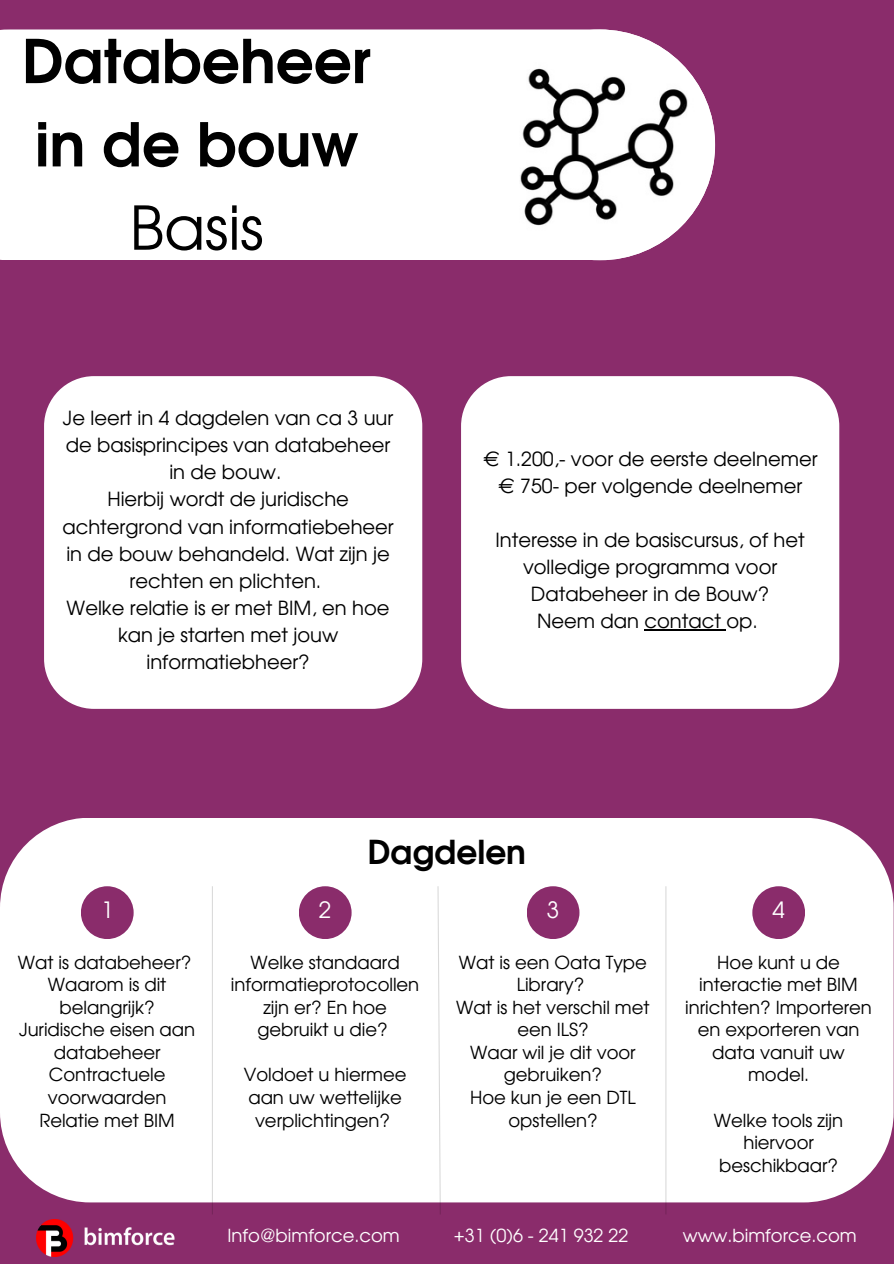
<style>
.page{position:relative;width:894px;height:1264px;background:#fff}
.page>*{position:absolute;margin:0;border:0;box-sizing:border-box;transform-origin:0 0}
.t1{font:700 60px/83.2px "Evolventa";color:#000;text-align:center}
.t2{font:700 33px "Evolventa";color:#000}
.t3{font:22.5px "Evolventa";color:#fff}
.t4{font:19.5px/27px "Evolventa";color:#000;text-align:center}
.t5{font:18px/22.5px "Evolventa";color:#000;text-align:center}
.t6{font:18px "Evolventa";color:#fff}
.s1{font-weight:400}
</style>
<div class="page">
<div style="left:0;top:0;width:893px;height:1263px;background:#8a2c6b"></div>
<div style="left:0;top:29px;width:714px;height:231px;background:#fff"></div>
<img style="left:484px;top:29px;width:231px;height:231px;border-radius:50%">
<div style="left:461px;top:376px;width:378px;height:333px;background:#fff"></div>
<hr style="left:644px;top:629px;width:82px;height:1px;background:#000">
<div style="left:0;top:817px;width:892px;height:385px;background:#fff;border-radius:90px"></div>
<hr style="left:212px;top:886px;width:1px;height:328px;background:#000">
<hr style="left:665px;top:886px;width:1px;height:328px;background:#000">
<div style="left:44px;top:376px;width:378px;height:333px;background:#fff"></div>
<div style="left:81px;top:886px;width:53px;height:53px;background:#8a2c6b;border-radius:50%"></div>
<div style="left:299px;top:886px;width:52px;height:53px;background:#8a2c6b;border-radius:50%"></div>
<div style="left:526px;top:886px;width:53px;height:53px;background:#8a2c6b;border-radius:50%"></div>
<div style="left:752px;top:886px;width:52px;height:53px;background:#8a2c6b;border-radius:50%"></div>
<svg style="left:437px;top:886px;width:4px;height:328px"></svg>
<img style="left:37px;top:1219px;width:137px;height:37px">
<p class="t1" style="left:22px;top:24px;width:351px">Databeheer in de bouw<br><span class="s1">Basis</span></p>
<p class="t4" style="left:63px;top:406px;width:332px">Je leert in 4 dagdelen van ca 3 uur de basisprincipes van databeheer in de bouw.</p>
<p class="t4" style="left:62px;top:487px;width:333px">Hierbij wordt de juridische achtergrond van informatiebeheer in de bouw behandeld. Wat zijn je rechten en plichten.</p>
<p class="t4" style="left:67px;top:595px;width:324px">Welke relatie is er met BIM, en hoe kan je starten met jouw informatiebheer?</p>
<p class="t4" style="left:482px;top:446px;width:336px">€ 1.200,- voor de eerste deelnemer</p>
<p class="t4" style="left:497px;top:473px;width:306px">€ 750- per volgende deelnemer</p>
<p class="t4" style="left:495px;top:527px;width:310px">Interesse in de basiscursus, of het volledige programma voor<br>Databeheer in de Bouw?</p>
<p class="t4" style="left:537px;top:608px;width:222px">Neem dan contact op.</p>
<p class="t3" style="left:101px;top:900px;width:14px">1</p>
<p class="t5" style="left:18px;top:952px;width:175px">Wat is databeheer?</p>
<p class="t5" style="left:48px;top:974px;width:120px">Waarom is dit belangrijk?</p>
<p class="t5" style="left:19px;top:1019px;width:178px">Juridische eisen aan databeheer</p>
<p class="t5" style="left:48px;top:1064px;width:120px;text-align:left">Contractuele voorwaarden</p>
<h2 class="t5" style="left:39px;top:1109px;width:137px">Relatie met BIM</h2>
<p class="t2" style="left:367px;top:838px;width:160px">Dagdelen</p>
<p class="t3" style="left:319px;top:900px;width:14px">2</p>
<p class="t3" style="left:546px;top:900px;width:14px">3</p>
<p class="t3" style="left:772px;top:900px;width:14px">4</p>
<p class="t5" style="left:231px;top:952px;width:190px">Welke standaard informatieprotocollen zijn er? En hoe gebruikt u die?</p>
<p class="t5" style="left:244px;top:1064px;width:164px">Voldoet u hiermee aan uw wettelijke verplichtingen?</p>
<p class="t5" style="left:459px;top:952px;width:189px">Wat is een Oata Type<br>Library?</p>
<p class="t5" style="left:456px;top:997px;width:195px">Wat is het verschil met een ILS?</p>
<p class="t5" style="left:470px;top:1042px;width:167px">Waar wil je dit voor gebruiken?</p>
<p class="t5" style="left:470px;top:1087px;width:167px">Hoe kun je een DTL opstellen?</p>
<p class="t5" style="left:685px;top:952px;width:188px">Hoe kunt u de interactie met BIM inrichten? Importeren en exporteren van data vanuit uw model.</p>
<p class="t5" style="left:713px;top:1109px;width:131px">Welke tools zijn hiervoor beschikbaar?</p>
<p class="t6" style="left:227px;top:1227px;width:174px">Info@bimforce.com</p>
<p class="t6" style="left:454px;top:1227px;width:176px">+31 (0)6 - 241 932 22</p>
<p class="t6" style="left:682px;top:1227px;width:175px">www.bimforce.com</p>
</div>
